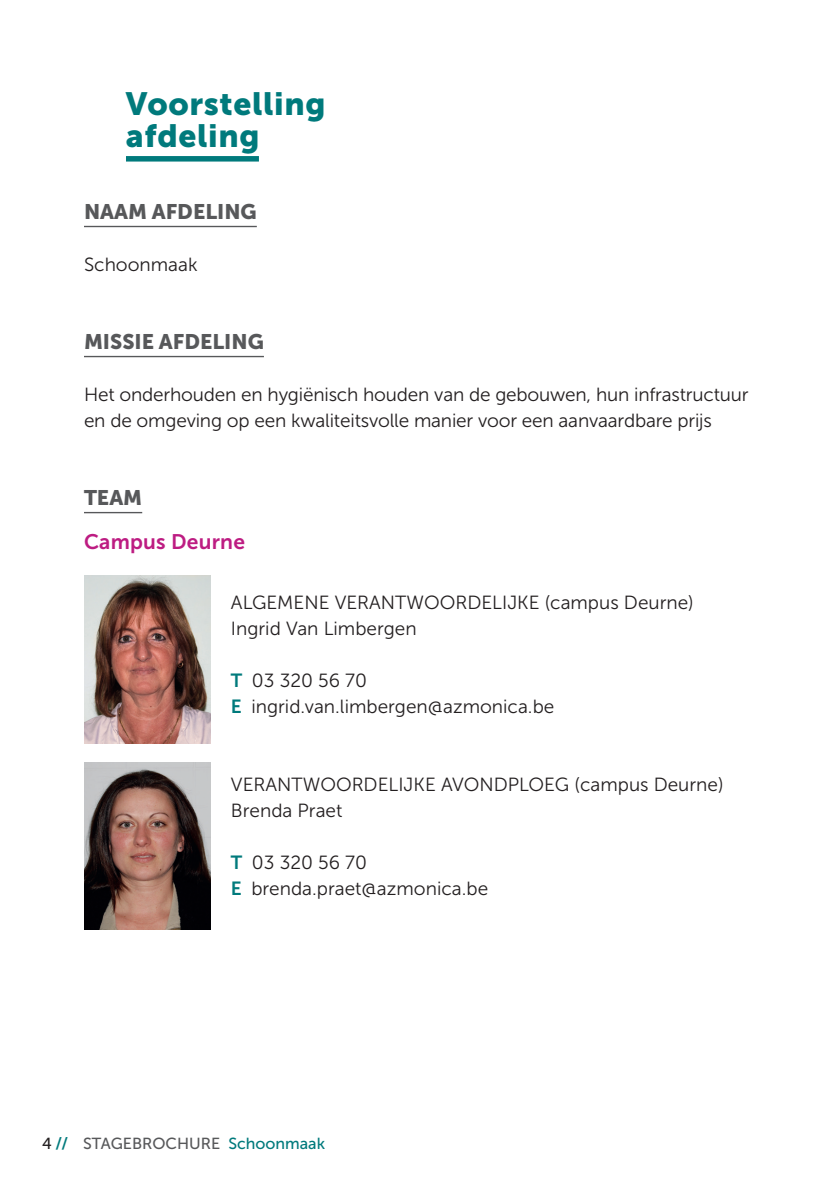
<style>
.page{position:relative;width:840px;height:1191px;background:#fff}
.page>*{position:absolute;margin:0;border:0;box-sizing:border-box;transform-origin:0 0}
.t1{font:32px/32px "Museo Sans 900";letter-spacing:.02em;color:#007a7c}
.t2{font:21px "Museo Sans 900";color:#57585a}
.t3{font:21px "Museo Sans 700";letter-spacing:.01em;color:#bd1c82}
.t4{font:19px/26px "Museo Sans 300";color:#231f20}
.t5{font:16px "Museo Sans 500";color:#57585a}
.s1{font-family:"Museo Sans 700";color:#007a7c}
.s2{color:#231f20}
.s3{color:#007a7c}
</style>
<div class="page">
<div style="left:126px;top:156px;width:133px;height:6px;background:#007a7c"></div>
<hr style="left:84px;top:226px;width:173px;height:1px;background:#57585a">
<hr style="left:84px;top:356px;width:180px;height:1px;background:#57585a">
<hr style="left:84px;top:512px;width:58px;height:1px;background:#57585a">
<img style="left:84px;top:575px;width:126px;height:168px">
<img style="left:84px;top:762px;width:126px;height:168px">
<h1 class="t1" style="left:126px;top:88px;width:201px">Voorstelling afdeling</h1>
<p class="t2" style="left:84px;top:200px;width:174px">NAAM AFDELING</p>
<p class="t4" style="left:84px;top:252px;width:115px">Schoonmaak</p>
<p class="t2" style="left:84px;top:330px;width:181px">MISSIE AFDELING</p>
<p class="t4" style="left:84px;top:382px;width:666px">Het onderhouden en hygiënisch houden van de gebouwen, hun infrastructuur en de omgeving op een kwaliteitsvolle manier voor een aanvaardbare prijs</p>
<p class="t2" style="left:84px;top:486px;width:60px">TEAM</p>
<p class="t3" style="left:84px;top:530px;width:162px">Campus Deurne</p>
<p class="t4" style="left:231px;top:590px;width:464px">ALGEMENE VERANTWOORDELIJKE (campus Deurne)<br>Ingrid Van Limbergen</p>
<p class="t4" style="left:231px;top:668px;width:325px"><span class="s1">T</span> 03 320 56 70<br><span class="s1">E</span> ingrid.van.limbergen@azmonica.be</p>
<p class="t4" style="left:231px;top:772px;width:494px">VERANTWOORDELIJKE AVONDPLOEG (campus Deurne)<br>Brenda Praet</p>
<p class="t4" style="left:231px;top:850px;width:258px"><span class="s1">T</span> 03 320 56 70<br><span class="s1">E</span> brenda.praet@azmonica.be</p>
<p class="t5" style="left:42px;top:1134px;width:284px"><span class="s2">4</span> <span class="s1">//</span> STAGEBROCHURE <span class="s3">Schoonmaak</span></p>
</div>
